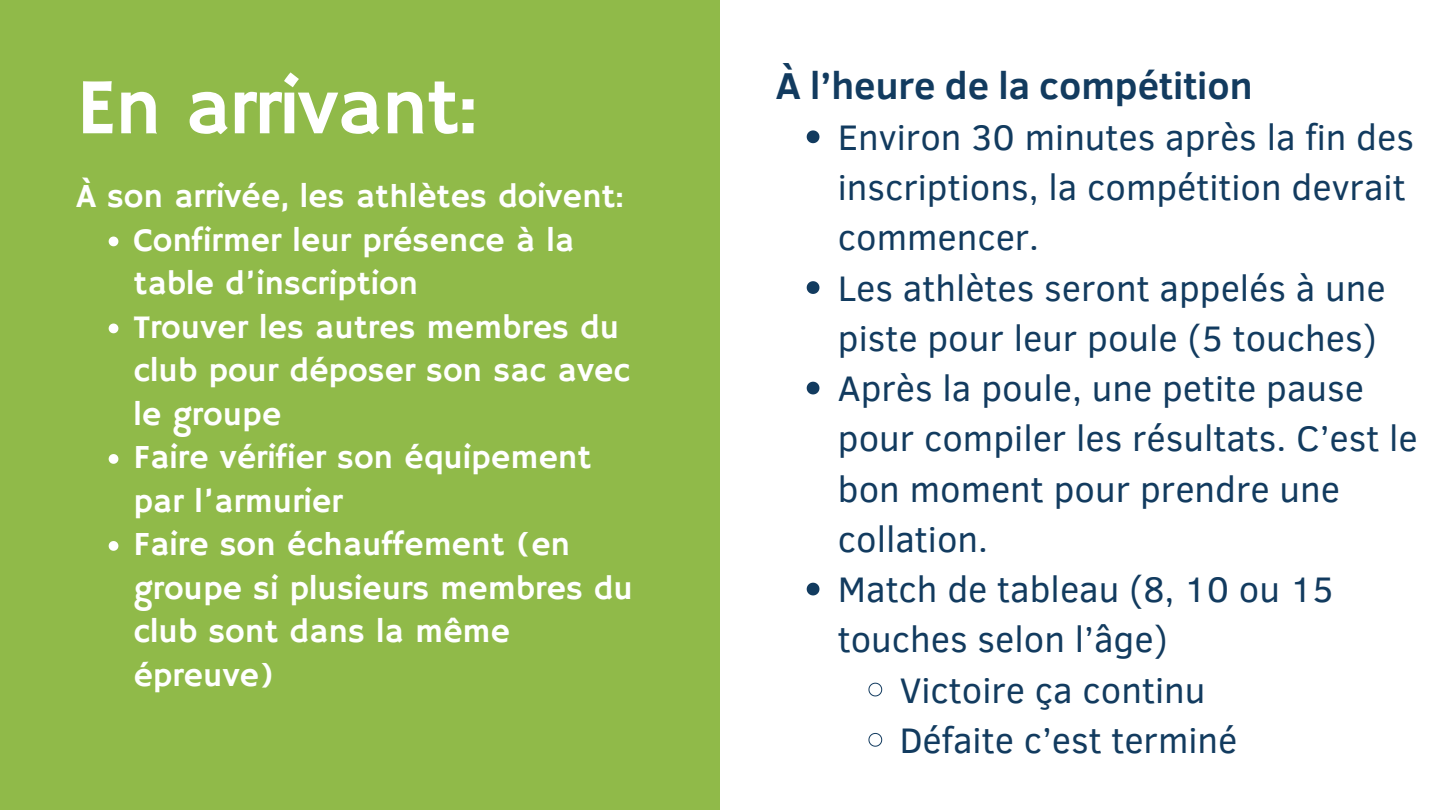
<style>
.page{position:relative;width:1440px;height:810px;background:#fff}
.page>*{position:absolute;margin:0;border:0;box-sizing:border-box;transform-origin:0 0}
.t1{font:79.7px "Hammersmith One";letter-spacing:-.02em;color:#fff}
.t2{font:700 38.4px "Clear Sans";color:#123b5f}
.t3{font:36.4px/50.2px "Clear Sans";color:#123b5f}
.t4{font:33.5px/43.5px "Hammersmith One";color:#fff}
</style>
<div class="page">
<div style="left:0;top:0;width:720px;height:810px;background:#90ba49"></div>
<svg style="left:109px;top:237px;width:9px;height:9px"></svg>
<svg style="left:109px;top:324px;width:9px;height:9px"></svg>
<svg style="left:109px;top:454px;width:9px;height:10px"></svg>
<svg style="left:109px;top:541px;width:9px;height:10px"></svg>
<svg style="left:807px;top:130px;width:12px;height:13px"></svg>
<svg style="left:807px;top:281px;width:12px;height:13px"></svg>
<svg style="left:807px;top:382px;width:12px;height:12px"></svg>
<svg style="left:807px;top:583px;width:12px;height:12px"></svg>
<svg style="left:868px;top:682px;width:15px;height:15px"></svg>
<svg style="left:868px;top:733px;width:15px;height:14px"></svg>
<p class="t1" style="left:76px;top:62px;width:403px">En arrivant:</p>
<p class="t4" style="left:76px;top:176px;width:549px">À son arrivée, les athlètes doivent:</p>
<p class="t4" style="left:133px;top:220px;width:443px">Confirmer leur présence à la table d’inscription</p>
<p class="t4" style="left:133px;top:307px;width:498px">Trouver les autres membres du club pour déposer son sac avec le groupe</p>
<p class="t4" style="left:133px;top:437px;width:460px">Faire vérifier son équipement par l’armurier</p>
<p class="t4" style="left:133px;top:524px;width:501px">Faire son échauffement (en groupe si plusieurs membres du club sont dans la même épreuve)</p>
<p class="t2" style="left:776px;top:58px;width:478px">À l’heure de la compétition</p>
<p class="t3" style="left:838px;top:110px;width:578px">Environ 30 minutes après la fin des inscriptions, la compétition devrait commencer.</p>
<p class="t3" style="left:838px;top:261px;width:549px">Les athlètes seront appelés à une piste pour leur poule (5 touches)</p>
<p class="t3" style="left:838px;top:361px;width:581px">Après la poule, une petite pause pour compiler les résultats. C’est le bon moment pour prendre une collation.</p>
<p class="t3" style="left:838px;top:562px;width:497px">Match de tableau (8, 10 ou 15 touches selon l’âge)</p>
<p class="t3" style="left:900px;top:663px;width:307px">Victoire ça continu</p>
<p class="t3" style="left:900px;top:713px;width:339px">Défaite c’est terminé</p>
</div>
